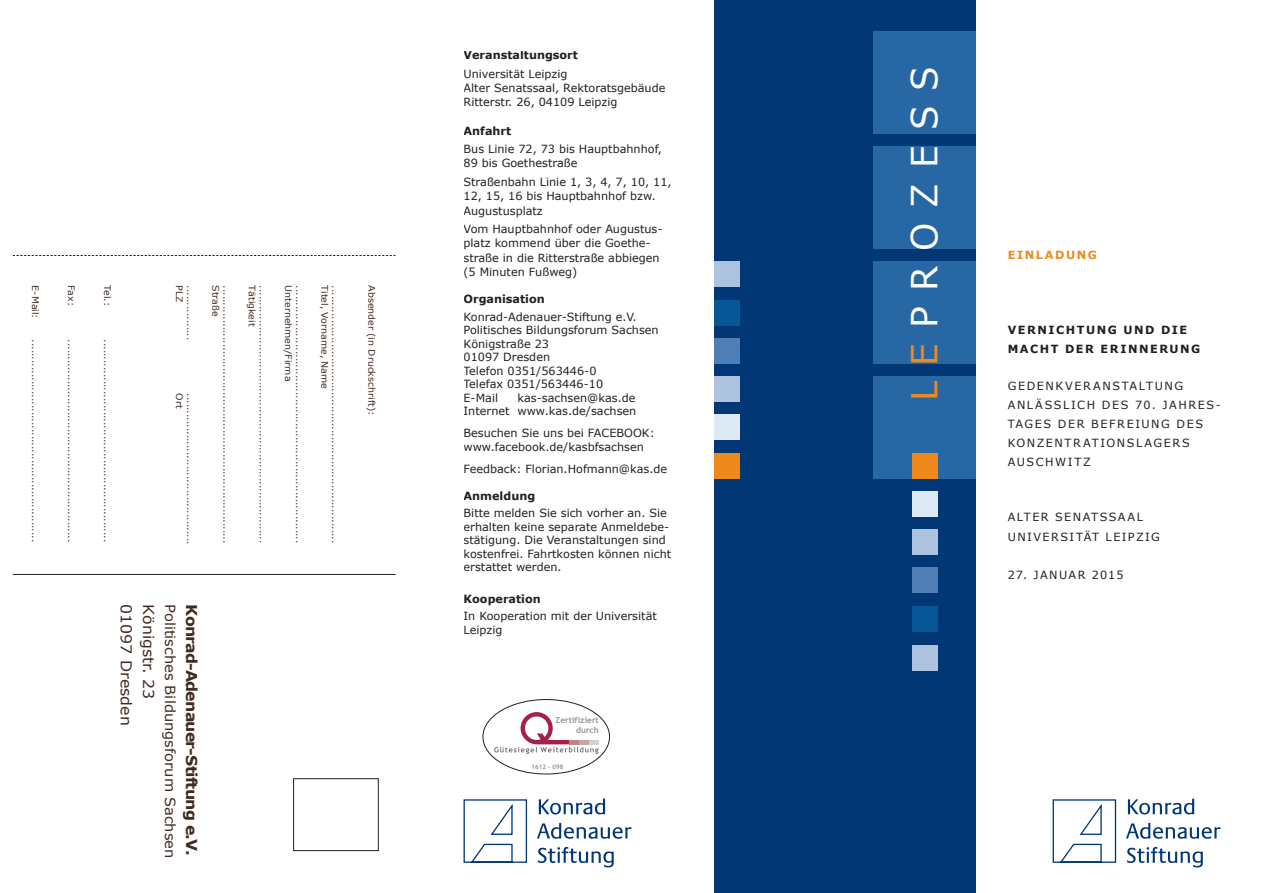
<style>
.page{position:relative;width:1263px;height:893px;background:#fff}
.page>*{position:absolute;margin:0;border:0;box-sizing:border-box;transform-origin:0 0}
.t1{font:36px "Verdana";letter-spacing:.42em;color:#fff}
.t2{font:700 15px "Verdana";letter-spacing:-.05em;color:#3f2b22;scale:1.05 1}
.t3{font:15px/22.2px "Verdana";color:#3f2b22;scale:1.05 1}
.t4{font:13.95px "Verdana";color:#3f2b22;scale:1.05 1}
.t5{font:11.25px/13.5px "Verdana";color:#231f20}
.t6{font:11.25px/13.5px "Verdana";letter-spacing:.11em;color:#231f20}
.t7{font:11.25px/19.2px "Verdana";letter-spacing:.135em;color:#231f20}
.t8{font:700 11.25px/19.2px "Verdana";letter-spacing:.13em;color:#231f20}
.t9{font:700 11.25px "Verdana";color:#231f20}
.t10{font:700 11.25px "Verdana";letter-spacing:.135em;color:#ed891d}
.t11{font:9px "Verdana";color:#3f2b22;scale:1.05 1}
.t12{font:700 8.4px/9.8px "Trebuchet MS";color:#939598;text-align:right}
.t13{font:700 6.3px "Trebuchet MS";color:#939598}
.s1{color:#ed891d}
</style>
<div class="page">
<svg style="left:539px;top:799px;width:66px;height:15px"></svg>
<svg style="left:537px;top:823px;width:94px;height:16px"></svg>
<svg style="left:538px;top:847px;width:76px;height:20px"></svg>
<svg style="left:463px;top:799px;width:65px;height:64px"></svg>
<svg style="left:1128px;top:799px;width:66px;height:15px"></svg>
<svg style="left:1126px;top:823px;width:94px;height:16px"></svg>
<svg style="left:1127px;top:847px;width:76px;height:20px"></svg>
<svg style="left:1052px;top:799px;width:65px;height:64px"></svg>
<div style="left:714px;top:0;width:262px;height:893px;background:#013775"></div>
<div style="left:874px;top:32px;width:102px;height:102px;background:#2767a4"></div>
<div style="left:874px;top:147px;width:102px;height:102px;background:#2767a4"></div>
<div style="left:874px;top:261px;width:102px;height:103px;background:#2767a4"></div>
<div style="left:874px;top:376px;width:102px;height:102px;background:#2767a4"></div>
<div style="left:714px;top:453px;width:26px;height:25px;background:#ed891d"></div>
<div style="left:912px;top:645px;width:26px;height:26px;background:#aec3e0"></div>
<div style="left:912px;top:568px;width:26px;height:25px;background:#4f7db5"></div>
<div style="left:912px;top:529px;width:26px;height:26px;background:#aec3e0"></div>
<div style="left:912px;top:491px;width:26px;height:26px;background:#dde9f4"></div>
<div style="left:912px;top:606px;width:26px;height:25px;background:#075796"></div>
<div style="left:714px;top:300px;width:26px;height:25px;background:#075796"></div>
<div style="left:714px;top:338px;width:26px;height:26px;background:#4f7db5"></div>
<div style="left:714px;top:376px;width:26px;height:26px;background:#aec3e0"></div>
<div style="left:714px;top:415px;width:26px;height:25px;background:#dde9f4"></div>
<div style="left:714px;top:261px;width:26px;height:26px;background:#aec3e0"></div>
<div style="left:912px;top:453px;width:26px;height:25px;background:#ed891d"></div>
<hr style="left:13px;top:574px;width:382px;height:1px;background:#231f20">
<div style="left:293px;top:778px;width:85px;height:73px;border:1px solid #231f20"></div>
<svg style="left:13px;top:255px;width:382px;height:1px"></svg>
<svg style="left:494px;top:712px;width:104px;height:42px"></svg>
<p class="t11" style="left:41px;top:285px;width:33px;rotate:90deg">E-Mail:</p>
<p class="t11" style="left:41px;top:339px;width:195px;rotate:90deg">...........................................................</p>
<p class="t11" style="left:77px;top:285px;width:21px;rotate:90deg">Fax:</p>
<p class="t11" style="left:77px;top:339px;width:195px;rotate:90deg">...........................................................</p>
<p class="t11" style="left:113px;top:285px;width:21px;rotate:90deg">Tel.:</p>
<p class="t11" style="left:113px;top:339px;width:195px;rotate:90deg">...........................................................</p>
<p class="t11" style="left:185px;top:285px;width:52px;rotate:90deg">PLZO</p>
<p class="t11" style="left:196px;top:285px;width:54px;rotate:90deg">................</p>
<p class="t11" style="left:196px;top:393px;width:146px;rotate:90deg">............................................</p>
<p class="t11" style="left:185px;top:401px;width:9px;rotate:90deg">rt</p>
<p class="t11" style="left:222px;top:285px;width:31px;rotate:90deg">Straße</p>
<p class="t11" style="left:232px;top:285px;width:247px;rotate:90deg">...........................................................................</p>
<p class="t11" style="left:258px;top:285px;width:41px;rotate:90deg">Tätigkeit</p>
<p class="t11" style="left:269px;top:285px;width:247px;rotate:90deg">...........................................................................</p>
<p class="t11" style="left:294px;top:285px;width:93px;rotate:90deg">U nternehmen/Firma</p>
<p class="t11" style="left:305px;top:285px;width:247px;rotate:90deg">...........................................................................</p>
<p class="t11" style="left:330px;top:285px;width:100px;rotate:90deg">Titel, Vorname, Name</p>
<p class="t11" style="left:341px;top:285px;width:247px;rotate:90deg">...........................................................................</p>
<h2 class="t3" style="left:160px;top:604px;width:117px;rotate:90deg">Königstr. 23<br>01097 Dresden</h2>
<h3 class="t4" style="left:179px;top:604px;width:243px;rotate:90deg">Politisches Bildungsforum Sachsen</h3>
<h2 class="t2" style="left:201px;top:604px;width:241px;rotate:90deg">Konrad-Adenauer-Stiftung e.V.</h2>
<p class="t11" style="left:377px;top:285px;width:125px;rotate:90deg">Absender (in Druckschrift):</p>
<p class="t8" style="left:463px;top:45px;width:116px">Veranstaltungsort</p>
<p class="t5" style="left:463px;top:66px;width:203px;line-height:14.2px">U niversität Leipzig<br>Alter Senatssaal, Rektoratsgebäude<br>Ritterstr. 26, 04109 Leipzig</p>
<p class="t8" style="left:463px;top:121px;width:49px">Anfahrt</p>
<p class="t5" style="left:463px;top:142px;width:200px;line-height:14.2px">Bus Linie 72, 73 bis Hauptbahnhof,<br>89 bis Goethestraße</p>
<p class="t5" style="left:463px;top:174px;width:210px;line-height:14.2px">Straßenbahn Linie 1, 3, 4, 7, 10, 11,<br>12, 15, 16 bis Hauptbahnhof bzw.<br>Augustusplatz</p>
<p class="t5" style="left:463px;top:221px;width:201px;line-height:14.2px">Vom Hauptbahnhof oder Augustus&shy;platz kommend über die Goethe&shy;straße in die Ritterstraße abbiegen (5 Minuten Fußweg)</p>
<p class="t8" style="left:463px;top:289px;width:83px">Organisation</p>
<p class="t5" style="left:463px;top:309px;width:197px">Konrad-Adenauer-Stiftung e.V.<br>Politisches Bildungsforum Sachsen<br>Königstraße 23<br>01097 Dresden<br>Telefon 0351/563446-0<br>Telefax 0351/563446-10<br>E-Mail</p>
<p class="t6" style="left:463px;top:390px;width:174px;text-align:right">kas-sachsen@kas.de<br>Internet www.kas.de/sachsen</p>
<p class="t6" style="left:463px;top:426px;width:134px">Besuchen Sie uns bei FACEBOOK</p>
<p class="t6" style="left:650px;top:426px;width:7px">:</p>
<p class="t6" style="left:463px;top:435px;width:205px;line-height:22px">www.facebook.de/kasbfsachsen<br>Feedback: Florian.Hofmann@kas.de</p>
<p class="t8" style="left:463px;top:485px;width:73px">Anmeldung</p>
<p class="t5" style="left:463px;top:506px;width:209px">Bitte melden Sie sich vorher an. Sie erhalten keine separate Anmeldebe&shy;stätigung. Die Veranstaltungen sind kostenfrei. Fahrtkosten können nicht erstattet werden.</p>
<p class="t9" style="left:463px;top:591px;width:79px">Kooperation</p>
<p class="t6" style="left:463px;top:609px;width:195px">In Kooperation mit der U niversität<br>Leipzig</p>
<p class="t12" style="left:556px;top:716px;width:45px">Zertifiziert durch</p>
<p class="t13" style="left:531px;top:763px;width:33px">1612 - 098</p>
<h1 class="t1" style="left:902px;top:401px;width:336px;rotate:-90deg"><span class="s1">le</span>Prozess</h1>
<p class="t10" style="left:1008px;top:248px;width:91px">Einladung</p>
<p class="t8" style="left:1008px;top:320px;width:194px">Vernichtung und die<br>Macht der Erinnerung</p>
<p class="t7" style="left:1008px;top:376px;width:215px">Gedenkveranstaltung anlässlich des 70. Jahres&shy;tag es der befreiung des<br>Konzentrationslag ers<br>Auschwitz</p>
<p class="t6" style="left:1008px;top:507px;width:152px;line-height:19.2px">Alter senatssaal<br>U niversität leipzig</p>
<p class="t6" style="left:1008px;top:568px;width:117px">27. januar 2015</p>
</div>
